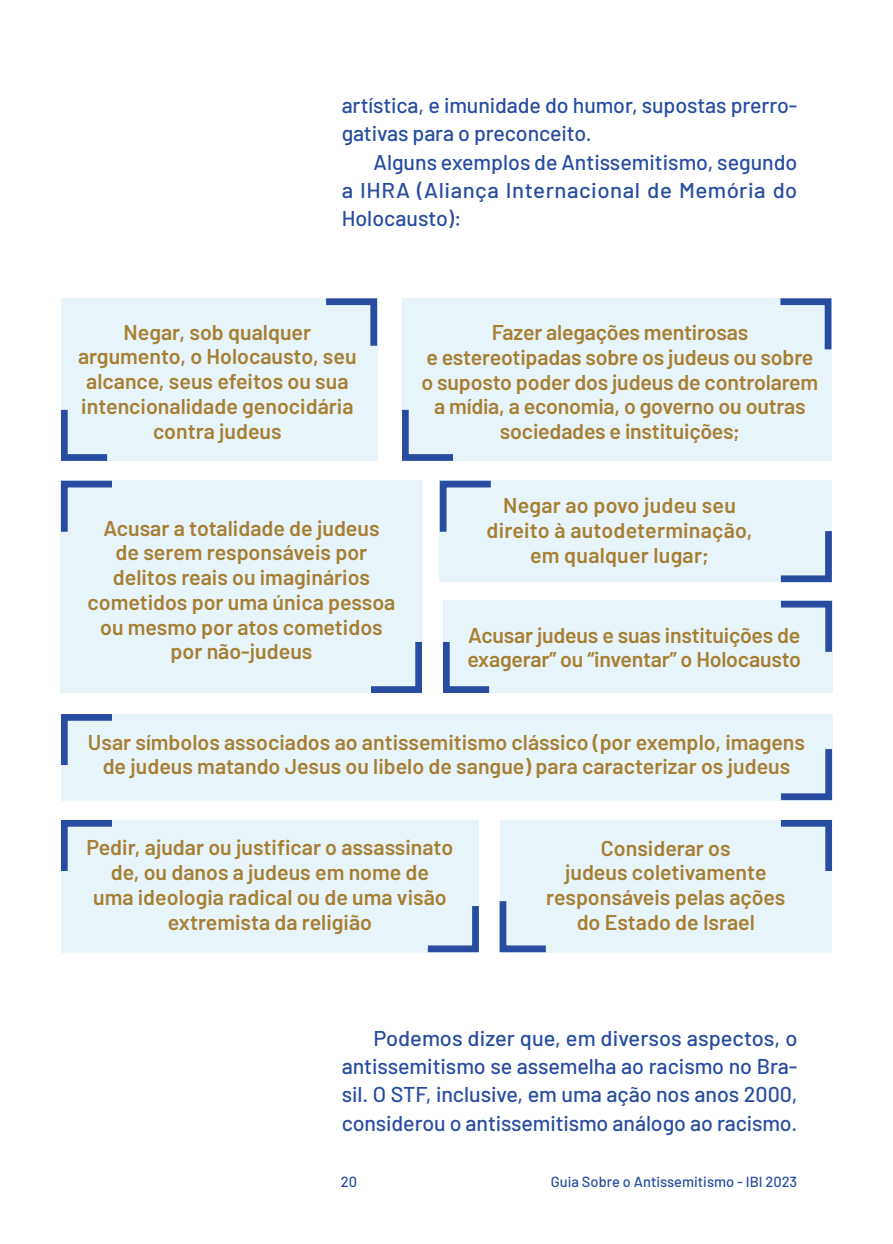
<style>
.page{position:relative;width:893px;height:1244px;background:#fff}
.page>*{position:absolute;margin:0;border:0;box-sizing:border-box;transform-origin:0 0}
.legendas{font:600 21.38px/24.8px "Barlow";color:#a77f33;text-align:center}
.body{font:500 21.38px/28.3px "Barlow";letter-spacing:-.005em;color:#274ca0;text-align:justify}
.t1{font:500 14.62px "Barlow";color:#274ca0}
</style>
<div class="page">
<div style="left:61px;top:820px;width:418px;height:132px;background:#e7f5fb"></div>
<div style="left:500px;top:820px;width:331px;height:132px;background:#e7f5fb"></div>
<div style="left:61px;top:714px;width:771px;height:86px;background:#e7f5fb"></div>
<div style="left:443px;top:601px;width:389px;height:92px;background:#e7f5fb"></div>
<div style="left:440px;top:481px;width:392px;height:101px;background:#e7f5fb"></div>
<div style="left:61px;top:481px;width:361px;height:212px;background:#e7f5fb"></div>
<div style="left:61px;top:298px;width:316px;height:163px;background:#e7f5fb"></div>
<div style="left:402px;top:298px;width:429px;height:163px;background:#e7f5fb"></div>
<svg style="left:60px;top:714px;width:52px;height:52px"></svg>
<svg style="left:774px;top:742px;width:59px;height:59px"></svg>
<svg style="left:60px;top:819px;width:52px;height:52px"></svg>
<svg style="left:421px;top:906px;width:58px;height:47px"></svg>
<svg style="left:442px;top:641px;width:48px;height:52px"></svg>
<svg style="left:774px;top:600px;width:59px;height:58px"></svg>
<svg style="left:60px;top:480px;width:59px;height:58px"></svg>
<svg style="left:371px;top:641px;width:51px;height:52px"></svg>
<svg style="left:326px;top:298px;width:52px;height:54px"></svg>
<svg style="left:60px;top:409px;width:48px;height:52px"></svg>
<svg style="left:499px;top:901px;width:53px;height:52px"></svg>
<svg style="left:781px;top:819px;width:52px;height:59px"></svg>
<svg style="left:439px;top:480px;width:58px;height:58px"></svg>
<svg style="left:780px;top:531px;width:52px;height:52px"></svg>
<svg style="left:402px;top:409px;width:51px;height:52px"></svg>
<svg style="left:780px;top:298px;width:52px;height:58px"></svg>
<p class="body" style="left:342px;top:89px;width:457px">artística, e imunidade do humor, supostas prerro&shy;gativas para o preconceito.</p>
<p class="body" style="left:342px;top:146px;width:457px;text-indent:32px">Alguns exemplos de Antissemitismo, segundo a IHRA (Aliança Internacional de Memória do Holocausto):</p>
<p class="legendas" style="left:78px;top:318px;width:280px">Negar, sob qualquer argumento, o Holocausto, seu alcance, seus efeitos ou sua intencionalidade genocidária contra judeus</p>
<p class="legendas" style="left:88px;top:514px;width:309px">Acusar a totalidade de judeus<br>de serem responsáveis por delitos reais ou imaginários cometidos por uma única pessoa ou mesmo por atos cometidos por não-judeus</p>
<p class="legendas" style="left:492px;top:318px;width:258px">Fazer alegações mentirosas</p>
<p class="legendas" style="left:422px;top:343px;width:398px">e estereotipadas sobre os judeus ou sobre o suposto poder dos judeus de controlarem a mídia, a economia, o governo ou outras sociedades e instituições;</p>
<p class="legendas" style="left:487px;top:491px;width:267px">Negar ao povo judeu seu direito à autodeterminação, em qualquer lugar;</p>
<p class="legendas" style="left:467px;top:621px;width:335px;text-align:left">Acusar judeus e suas instituições de exagerar” ou “inventar” o Holocausto</p>
<p class="legendas" style="left:88px;top:728px;width:719px">Usar símbolos associados ao antissemitismo clássico (por exemplo, imagens de judeus matando Jesus ou libelo de sangue) para caracterizar os judeus</p>
<p class="legendas" style="left:87px;top:833px;width:368px">Pedir, ajudar ou justificar o assassinato de, ou danos a judeus em nome de<br>uma ideologia radical ou de uma visão extremista da religião</p>
<p class="legendas" style="left:546px;top:834px;width:241px">Considerar os<br>judeus coletivamente responsáveis pelas ações do Estado de Israel</p>
<p class="body" style="left:342px;top:1022px;width:457px;text-indent:32px">Podemos dizer que, em diversos aspectos, o antissemitismo se assemelha ao racismo no Bra&shy;sil. O STF, inclusive, em uma ação nos anos 2000, considerou o antissemitismo análogo ao racismo.</p>
<p class="t1" style="left:341px;top:1171px;width:18px">20</p>
<p class="t1" style="left:551px;top:1171px;width:248px">Guia Sobre o Antissemitismo - IBI 2023</p>
</div>
